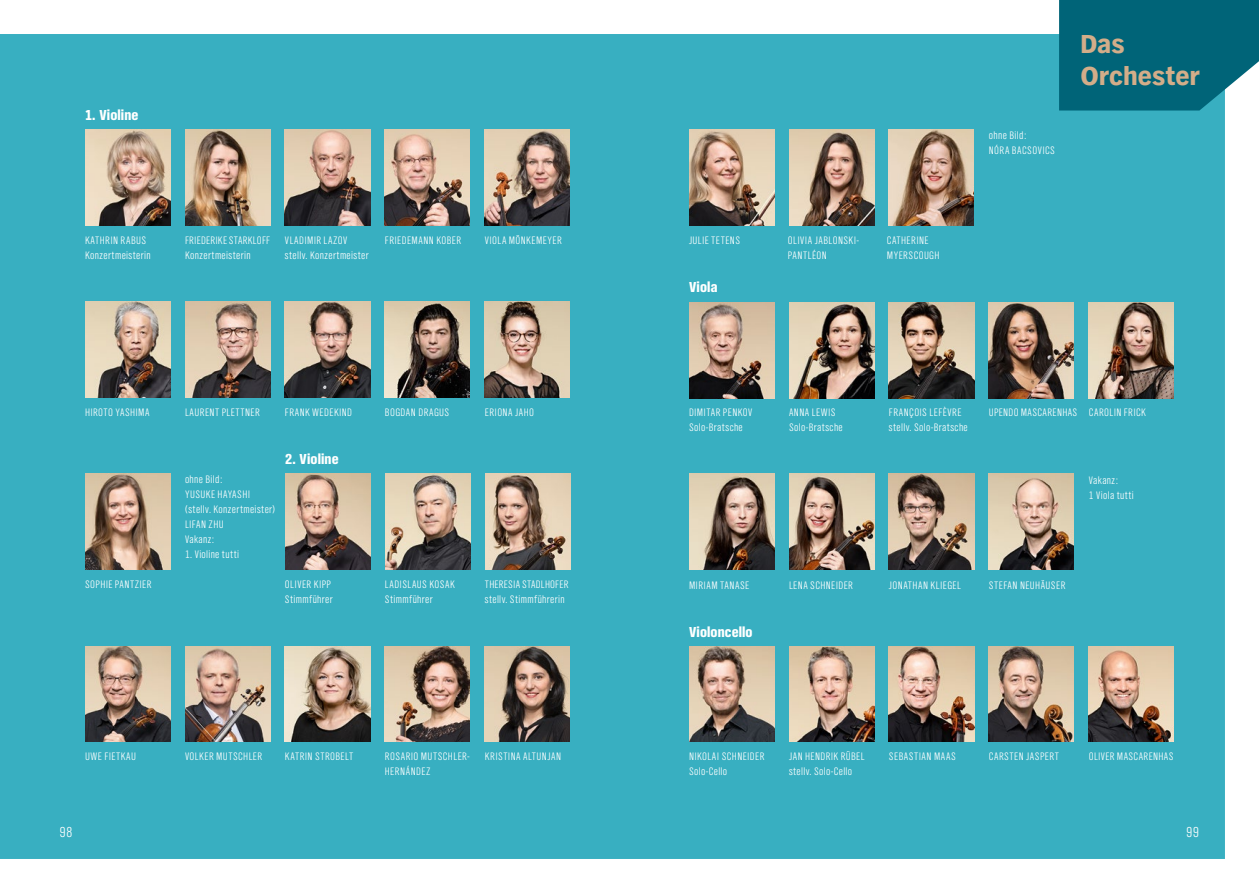
<style>
.page{position:relative;width:1259px;height:893px;background:#fff}
.page>*{position:absolute;margin:0;border:0;box-sizing:border-box;transform-origin:0 0}
.t1{font:900 27px/31.5px "NDR Sans";letter-spacing:-.005em;color:#d3ad89}
.t2{font:900 15px "NDR Sans Cond CE";letter-spacing:.01em;color:#fff}
.t3{font:300 15px "NDR Sans Cond";color:#fff}
.t4{font:300 11.25px/15px "NDR Sans Cond";letter-spacing:.04em;color:#fff}
</style>
<div class="page">
<div style="left:0;top:34px;width:1225px;height:825px;background:#38afc1"></div>
<img style="left:185px;top:302px;width:85px;height:95px">
<img style="left:185px;top:130px;width:85px;height:95px">
<img style="left:385px;top:646px;width:85px;height:96px">
<img style="left:789px;top:303px;width:85px;height:95px">
<img style="left:888px;top:130px;width:85px;height:95px">
<img style="left:85px;top:302px;width:85px;height:95px">
<img style="left:85px;top:474px;width:85px;height:96px">
<img style="left:85px;top:130px;width:85px;height:95px">
<img style="left:285px;top:646px;width:85px;height:96px">
<img style="left:689px;top:303px;width:85px;height:95px">
<img style="left:689px;top:474px;width:85px;height:95px">
<img style="left:285px;top:302px;width:85px;height:95px">
<img style="left:285px;top:130px;width:85px;height:95px">
<img style="left:485px;top:646px;width:85px;height:96px">
<img style="left:889px;top:303px;width:85px;height:95px">
<img style="left:889px;top:474px;width:85px;height:95px">
<img style="left:385px;top:302px;width:85px;height:95px">
<img style="left:385px;top:130px;width:85px;height:95px">
<img style="left:689px;top:130px;width:85px;height:95px">
<img style="left:989px;top:303px;width:85px;height:95px">
<img style="left:989px;top:474px;width:85px;height:95px">
<img style="left:485px;top:302px;width:85px;height:95px">
<img style="left:385px;top:474px;width:85px;height:95px">
<img style="left:285px;top:474px;width:85px;height:95px">
<img style="left:485px;top:474px;width:85px;height:95px">
<img style="left:85px;top:646px;width:85px;height:96px">
<img style="left:185px;top:646px;width:85px;height:96px">
<img style="left:485px;top:130px;width:85px;height:95px">
<img style="left:789px;top:130px;width:85px;height:95px">
<img style="left:1089px;top:303px;width:85px;height:95px">
<svg style="left:1059px;top:0;width:200px;height:111px;background:#0d6d7f"></svg>
<img style="left:789px;top:646px;width:85px;height:96px">
<img style="left:689px;top:646px;width:85px;height:96px">
<img style="left:889px;top:646px;width:85px;height:96px">
<img style="left:989px;top:646px;width:85px;height:96px">
<img style="left:1089px;top:646px;width:85px;height:96px">
<img style="left:789px;top:474px;width:85px;height:95px">
<h2 class="t2" style="left:85px;top:107px;width:55px">1. Violine</h2>
<p class="t4" style="left:85px;top:233px;width:67px">KATHRIN RABUS<br>Konzertmeisterin</p>
<p class="t4" style="left:185px;top:233px;width:87px">FRIEDERIKE STARKLOFF<br>Konzertmeisterin</p>
<p class="t4" style="left:285px;top:233px;width:85px">VLADIMIR LAZOV stellv. Konzertmeister</p>
<p class="t4" style="left:385px;top:233px;width:78px">FRIEDEMANN KOBER</p>
<p class="t4" style="left:485px;top:233px;width:78px">VIOLA MÖNKEMEYER</p>
<p class="t4" style="left:689px;top:233px;width:53px">JULIE TETENS</p>
<p class="t4" style="left:788px;top:233px;width:72px">OLIVIA JABLONSKI-<br>PANTLÉON</p>
<p class="t4" style="left:887px;top:233px;width:54px">CATHERINE<br>MYERSCOUGH</p>
<h2 class="t2" style="left:689px;top:279px;width:30px">Viola</h2>
<p class="t4" style="left:989px;top:127px;width:68px">ohne Bild:<br>NÓRA BACSOVICS</p>
<h1 class="t1" style="left:1080px;top:29px;width:121px">Das<br>Orchester</h1>
<p class="t4" style="left:85px;top:405px;width:66px">HIROTO YASHIMA</p>
<p class="t4" style="left:185px;top:405px;width:76px">LAURENT PLETTNER</p>
<p class="t4" style="left:285px;top:405px;width:69px">FRANK WEDEKIND</p>
<p class="t4" style="left:385px;top:405px;width:66px">BOGDAN DRAGUS</p>
<p class="t4" style="left:485px;top:405px;width:51px">ERIONA JAHO</p>
<p class="t4" style="left:689px;top:405px;width:65px">DIMITAR PENKOV<br>Solo-Bratsche</p>
<p class="t4" style="left:789px;top:405px;width:55px">ANNA LEWIS<br>Solo-Bratsche</p>
<p class="t4" style="left:889px;top:405px;width:80px">FRANÇOIS LEFÈVRE stellv. Solo-Bratsche</p>
<p class="t4" style="left:989px;top:405px;width:158px">UPENDO MASCARENHAS CAROLIN FRICK</p>
<p class="t4" style="left:85px;top:577px;width:68px">SOPHIE PANTZIER</p>
<p class="t4" style="left:185px;top:472px;width:92px">ohne Bild:<br>YUSUKE HAYASHI (stellv. Konzertmeister)<br>LIFAN ZHU<br>Vakanz:</p>
<p class="t4" style="left:185px;top:547px;width:56px">1. Violine tutti</p>
<h2 class="t2" style="left:285px;top:451px;width:55px">2. Violine</h2>
<p class="t4" style="left:285px;top:577px;width:49px">OLIVER KIPP<br>Stimmführer</p>
<p class="t4" style="left:385px;top:577px;width:71px">LADISLAUS KOSAK<br>Stimmführer</p>
<p class="t4" style="left:485px;top:577px;width:85px">THERESIA STADLHOFER stellv. Stimmführerin</p>
<p class="t4" style="left:1089px;top:473px;width:46px">Vakanz:<br>1 Viola tutti</p>
<p class="t4" style="left:689px;top:578px;width:62px">MIRIAM TANASE</p>
<p class="t4" style="left:889px;top:577px;width:73px">JONATHAN KLIEGEL</p>
<p class="t4" style="left:989px;top:577px;width:78px">STEFAN NEUHÄUSER</p>
<p class="t4" style="left:789px;top:577px;width:66px">LENA SCHNEIDER</p>
<h2 class="t2" style="left:689px;top:623px;width:65px">Violoncello</h2>
<p class="t4" style="left:185px;top:749px;width:79px">VOLKER MUTSCHLER</p>
<p class="t4" style="left:789px;top:749px;width:77px">JAN HENDRIK RÜBEL stellv. Solo-Cello</p>
<p class="t4" style="left:285px;top:749px;width:70px">KATRIN STROBELT</p>
<p class="t4" style="left:889px;top:749px;width:68px">SEBASTIAN MAAS</p>
<p class="t4" style="left:385px;top:749px;width:86px">ROSARIO MUTSCHLER-<br>HERNÁNDEZ</p>
<p class="t4" style="left:989px;top:749px;width:71px">CARSTEN JASPERT</p>
<p class="t4" style="left:485px;top:749px;width:78px">KRISTINA ALTUNJAN</p>
<p class="t4" style="left:1089px;top:749px;width:86px">OLIVER MASCARENHAS</p>
<p class="t4" style="left:85px;top:749px;width:53px">UWE FIETKAU</p>
<p class="t4" style="left:689px;top:749px;width:77px">NIKOLAI SCHNEIDER<br>Solo-Cello</p>
<h2 class="t3" style="left:60px;top:824px;width:15px">98</h2>
<h2 class="t3" style="left:1186px;top:824px;width:15px">99</h2>
</div>
